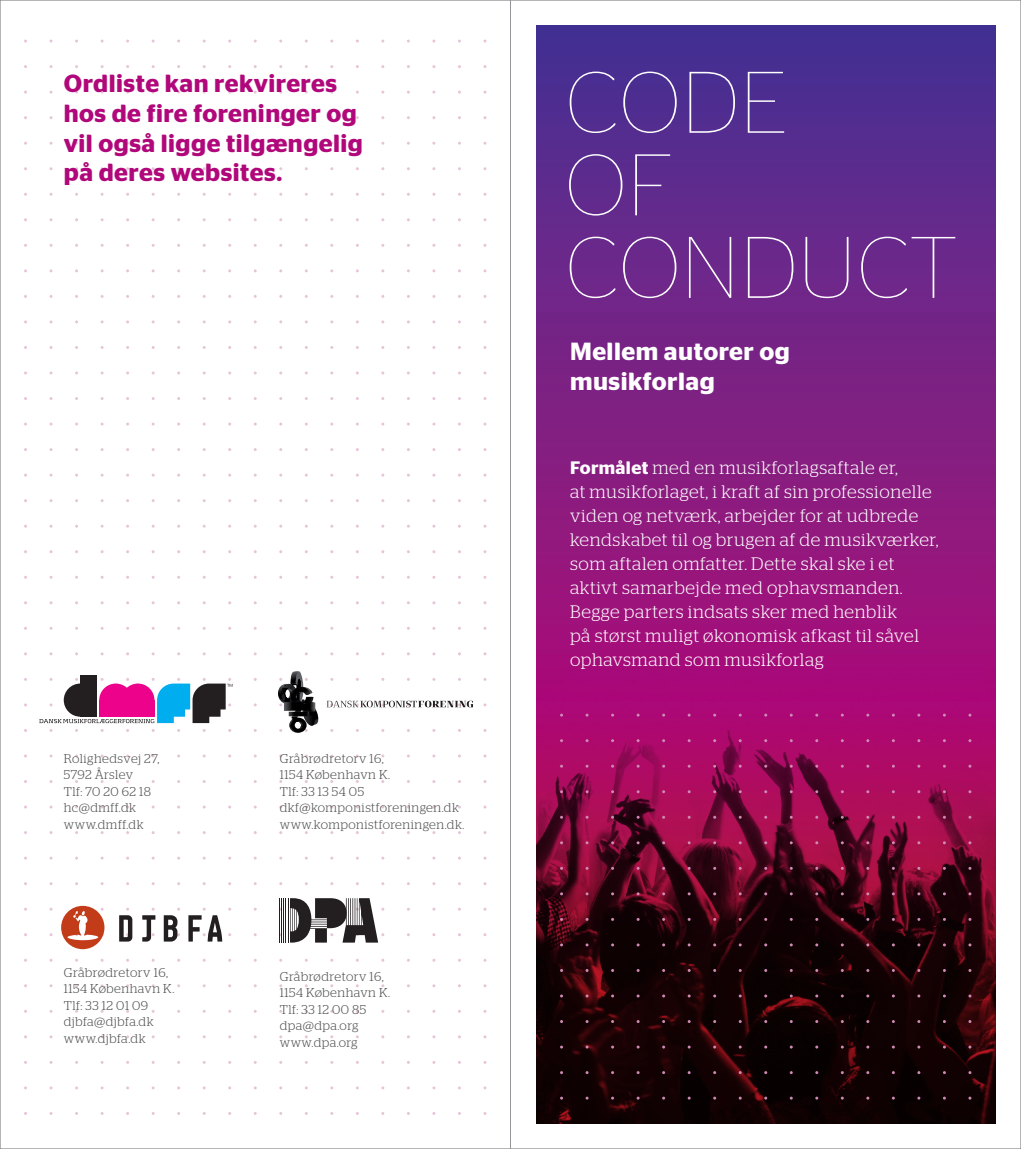
<style>
.page{position:relative;width:1021px;height:1149px;background:#fff}
.page>*{position:absolute;margin:0;border:0;box-sizing:border-box;transform-origin:0 0}
.t1{font:100 87px/82.5px "Stag Sans";letter-spacing:-.005em;color:#fff}
.t2{font:600 24.75px/29.7px "Stag Sans";letter-spacing:.02em;color:#b0087a}
.t3{font:600 24.75px/29.7px "Stag Sans";letter-spacing:.02em;color:#fff}
.t4{font:300 18px/24px "Stag";letter-spacing:.035em;color:#fff}
.t5{font:300 12.75px/16.5px "Stag";letter-spacing:.04em;color:#4b4c4d}
.s1{font-family:"Stag Sans";font-weight:600}
</style>
<div class="page">
<hr style="left:288px;top:897px;width:1px;height:45px;background:#231f20">
<hr style="left:285px;top:897px;width:1px;height:45px;background:#231f20">
<hr style="left:283px;top:897px;width:1px;height:45px;background:#231f20">
<hr style="left:281px;top:897px;width:1px;height:45px;background:#231f20">
<hr style="left:279px;top:897px;width:1px;height:45px;background:#231f20">
<svg style="left:290px;top:898px;width:52px;height:44px"></svg>
<svg style="left:342px;top:898px;width:36px;height:44px"></svg>
<svg style="left:61px;top:905px;width:43px;height:43px"></svg>
<svg style="left:119px;top:907px;width:13px;height:34px"></svg>
<svg style="left:142px;top:907px;width:13px;height:34px"></svg>
<svg style="left:164px;top:907px;width:16px;height:34px"></svg>
<svg style="left:188px;top:907px;width:34px;height:34px"></svg>
<svg style="left:536px;top:26px;width:459px;height:286px;background:#5a2a8d"></svg>
<img style="left:536px;top:312px;width:459px;height:811px">
<div style="left:99px;top:683px;width:33px;height:33px;background:#ed028c;border-radius:50%"></div>
<div style="left:121px;top:683px;width:33px;height:33px;background:#ed028c;border-radius:50%"></div>
<div style="left:99px;top:700px;width:55px;height:16px;background:#ed028c"></div>
<svg style="left:227px;top:678px;width:5px;height:8px"></svg>
<div style="left:64px;top:683px;width:33px;height:33px;background:#231f20;border-radius:50%"></div>
<div style="left:80px;top:675px;width:17px;height:41px;background:#231f20"></div>
<svg style="left:152px;top:678px;width:74px;height:44px"></svg>
<svg style="left:39px;top:719px;width:62px;height:12px"></svg>
<svg style="left:101px;top:718px;width:53px;height:13px"></svg>
<svg style="left:326px;top:700px;width:30px;height:7px"></svg>
<svg style="left:356px;top:700px;width:51px;height:7px"></svg>
<svg style="left:407px;top:700px;width:51px;height:7px"></svg>
<svg style="left:458px;top:700px;width:15px;height:7px"></svg>
<svg style="left:278px;top:671px;width:41px;height:61px"></svg>
<hr style="left:510px;top:0;width:1px;height:1148px;background:#939598">
<h2 class="t2" style="left:64px;top:69px;width:301px">Ordliste kan rekvireres hos de fire foreninger og vil også ligge tilgængelig på deres websites.</h2>
<p class="t5" style="left:64px;top:749px;width:97px">Rolighedsvej 27,<br>5792 Årslev<br>Tlf: 70 20 62 18 hc@dmff.dk www.dmff.dk</p>
<p class="t5" style="left:64px;top:963px;width:112px">Gråbrødretorv 16,<br>1154 København K.<br>Tlf: 33 12 01 09 djbfa@djbfa.dk www.djbfa.dk</p>
<p class="t5" style="left:280px;top:749px;width:186px">Gråbrødretorv 16,<br>1154 København K.<br>Tlf: 33 13 54 05 dkf@komponistforeningen.dk www.komponistforeningen.dk.</p>
<p class="t5" style="left:280px;top:967px;width:112px">Gråbrødretorv 16,<br>1154 København K.<br>Tlf: 33 12 00 85 dpa@dpa.org www.dpa.org</p>
<h1 class="t1" style="left:564px;top:60px;width:394px">CODE<br>OF<br>CONDUCT</h1>
<h2 class="t3" style="left:570px;top:336px;width:221px">Mellem autorer og musikforlag</h2>
<p class="t4" style="left:570px;top:455px;width:370px"><span class="s1">Formålet</span> med en musikforlagsaftale er,<br>at musikforlaget, i kraft af sin professionelle viden og netværk, arbejder for at udbrede kendskabet til og brugen af de musikværker, som aftalen omfatter. Dette skal ske i et aktivt samarbejde med ophavsmanden.<br>Begge parters indsats sker med henblik<br>på størst muligt økonomisk afkast til såvel ophavsmand som musikforlag</p>
</div>
